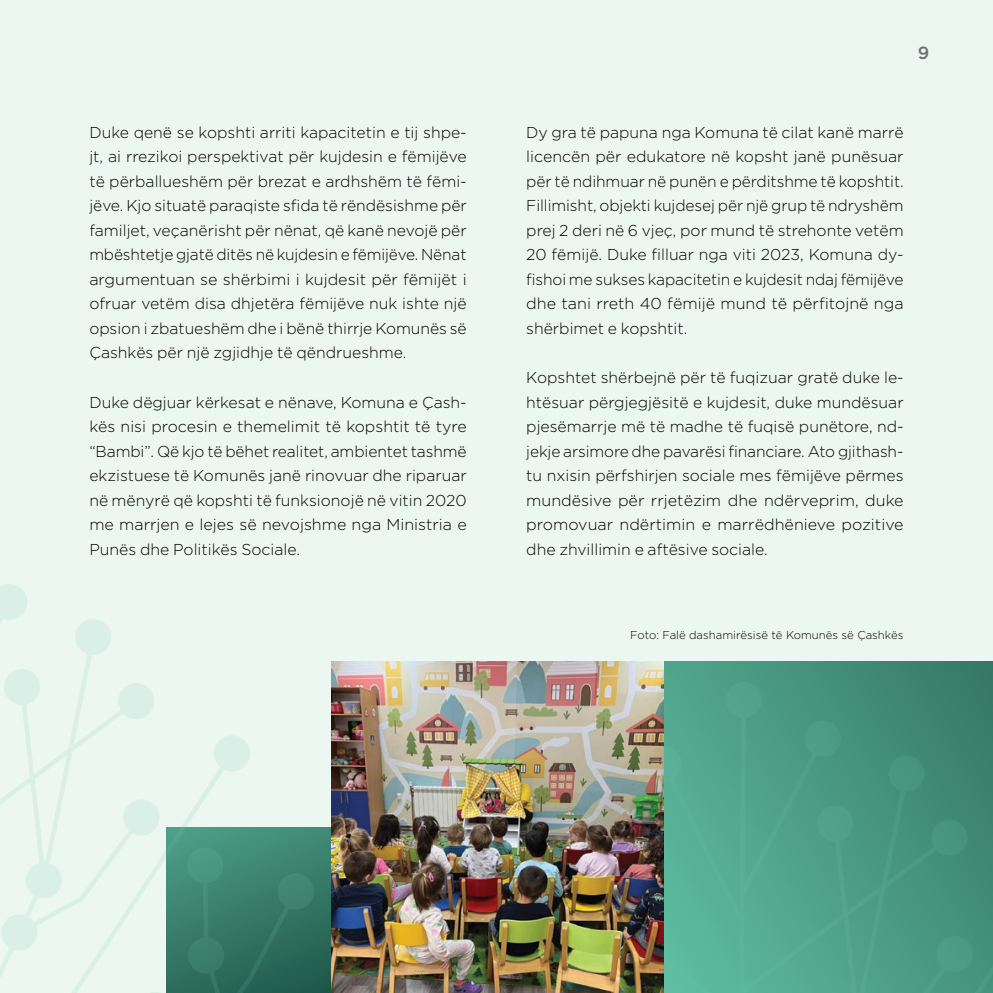
<style>
.page{position:relative;width:993px;height:993px;background:#fff}
.page>*{position:absolute;margin:0;border:0;box-sizing:border-box;transform-origin:0 0}
.t1{font:500 17.5px "Gotham Pro";color:#6d6e71}
.t2{font:300 15.75px/24.5px "Gotham Pro";color:#000;text-align:justify}
.t3{font:300 11.38px "Gotham Pro";color:#000}
</style>
<div class="page">
<div style="left:0;top:0;width:992px;height:992px;background:#edf7f2"></div>
<div style="left:662px;top:661px;width:330px;height:331px;background:linear-gradient(to right,#53a78e,#367966)"></div>
<svg style="left:0;top:620px;width:331px;height:372px"></svg>
<svg style="left:0;top:584px;width:27px;height:36px"></svg>
<div style="left:75px;top:618px;width:36px;height:37px;background:#daefe7;border:1px solid #74c8ad;border-radius:50%"></div>
<div style="left:4px;top:668px;width:36px;height:37px;background:#daefe7;border:1px solid #74c8ad;border-radius:50%"></div>
<div style="left:118px;top:682px;width:36px;height:37px;background:#daefe7;border:1px solid #74c8ad;border-radius:50%"></div>
<div style="left:214px;top:735px;width:36px;height:36px;background:#daefe7;border:1px solid #74c8ad;border-radius:50%"></div>
<div style="left:123px;top:799px;width:37px;height:36px;background:#daefe7;border:1px solid #74c8ad;border-radius:50%"></div>
<div style="left:187px;top:847px;width:36px;height:36px;background:#4b9881;border:1px solid #74c8ad;border-radius:50%"></div>
<div style="left:277px;top:873px;width:37px;height:36px;background:#408672;border:1px solid #74c8ad;border-radius:50%"></div>
<svg style="left:137px;top:991px;width:36px;height:1px"></svg>
<div style="left:188px;top:937px;width:36px;height:36px;background:#3a7e6c;border:1px solid #74c8ad;border-radius:50%"></div>
<div style="left:26px;top:862px;width:36px;height:36px;background:#daefe7;border:1px solid #74c8ad;border-radius:50%"></div>
<div style="left:1px;top:913px;width:36px;height:37px;background:#daefe7;border:1px solid #74c8ad;border-radius:50%"></div>
<svg style="left:662px;top:693px;width:330px;height:299px;background:#4d9d85"></svg>
<div style="left:725px;top:681px;width:36px;height:36px;background:#52a38a;border:1px solid #74c8ad;border-radius:50%"></div>
<div style="left:804px;top:720px;width:36px;height:36px;background:#4e9d85;border:1px solid #74c8ad;border-radius:50%"></div>
<svg style="left:645px;top:745px;width:36px;height:37px"></svg>
<div style="left:888px;top:755px;width:36px;height:36px;background:#49947f;border:1px solid #74c8ad;border-radius:50%"></div>
<div style="left:816px;top:805px;width:37px;height:36px;background:#51a189;border:1px solid #74c8ad;border-radius:50%"></div>
<svg style="left:631px;top:830px;width:36px;height:36px"></svg>
<div style="left:931px;top:819px;width:36px;height:36px;background:#49947f;border:1px solid #74c8ad;border-radius:50%"></div>
<div style="left:936px;top:935px;width:36px;height:36px;background:#4d9b85;border:1px solid #74c8ad;border-radius:50%"></div>
<img style="left:331px;top:661px;width:331px;height:331px">
<p class="t2" style="left:89px;top:120px;width:379px">Duke qenë se kopshti arriti kapacitetin e tij shpe&shy;jt, ai rrezikoi perspektivat për kujdesin e fëmijëve të përballueshëm për brezat e ardhshëm të fëmi&shy;jëve. Kjo situatë paraqiste sfida të rëndësishme për familjet, veçanërisht për nënat, që kanë nevojë për mbështetje gjatë ditës në kujdesin e fëmijëve. Nënat argumentuan se shërbimi i kujdesit për fëmijët i ofruar vetëm disa dhjetëra fëmijëve nuk ishte një opsion i zbatueshëm dhe i bënë thirrje Komunës së Çashkës për një zgjidhje të qëndrueshme.</p>
<p class="t2" style="left:89px;top:390px;width:379px">Duke dëgjuar kërkesat e nënave, Komuna e Çash&shy;kës nisi procesin e themelimit të kopshtit të tyre “Bambi”. Që kjo të bëhet realitet, ambientet tashmë ekzistuese të Komunës janë rinovuar dhe riparuar në mënyrë që kopshti të funksionojë në vitin 2020 me marrjen e lejes së nevojshme nga Ministria e Punës dhe Politikës Sociale.</p>
<p class="t1" style="left:917px;top:42px;width:13px">9</p>
<p class="t2" style="left:526px;top:120px;width:379px">Dy gra të papuna nga Komuna të cilat kanë marrë licencën për edukatore në kopsht janë punësuar për të ndihmuar në punën e përditshme të kopshtit.<br>Fillimisht, objekti kujdesej për një grup të ndryshëm prej 2 deri në 6 vjeç, por mund të strehonte vetëm 20 fëmijë. Duke filluar nga viti 2023, Komuna dy&shy;fishoi me sukses kapacitetin e kujdesit ndaj fëmijëve dhe tani rreth 40 fëmijë mund të përfitojnë nga shërbimet e kopshtit.</p>
<p class="t2" style="left:526px;top:365px;width:379px">Kopshtet shërbejnë për të fuqizuar gratë duke le&shy;htësuar përgjegjësitë e kujdesit, duke mundësuar pjesëmarrje më të madhe të fuqisë punëtore, nd&shy;jekje arsimore dhe pavarësi financiare. Ato gjithash&shy;tu nxisin përfshirjen sociale mes fëmijëve përmes mundësive për rrjetëzim dhe ndërveprim, duke promovuar ndërtimin e marrëdhënieve pozitive dhe zhvillimin e aftësive sociale.</p>
<p class="t3" style="left:630px;top:628px;width:275px">Foto: Falë dashamirësisë të Komunës së Çashkës</p>
</div>
